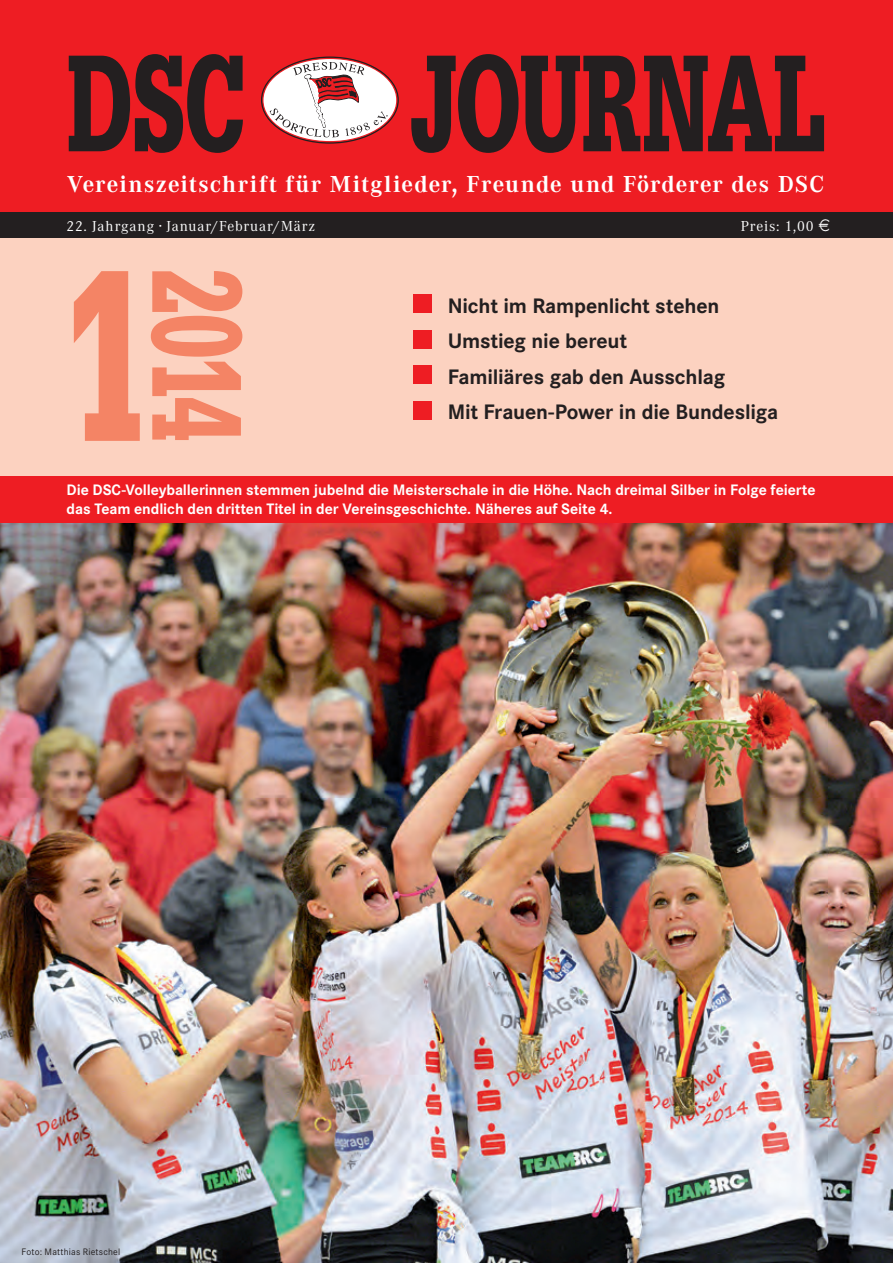
<style>
.page{position:relative;width:893px;height:1263px;background:#fff}
.page>*{position:absolute;margin:0;border:0;box-sizing:border-box;transform-origin:0 0}
.t1{font:900 237px "Glypha";color:#f48465;scale:.65 1}
.t2{font:900 133.5px "Glypha";letter-spacing:-.005em;color:#231f20;scale:.64 1}
.t3{font:900 123.75px "Glypha";color:#f48465;scale:.65 1}
.t4{font:700 24px "Corporate A";letter-spacing:.045em;color:#fff}
.t5{font:700 21.75px/35.5px "Corporate S";letter-spacing:-.01em;color:#231f20}
.t6{font:700 15.75px/18.9px "Corporate S";letter-spacing:-.005em;color:#fff}
.t7{font:15px "Corporate A";letter-spacing:.06em;color:#fff}
.t8{font:9.75px "Corporate S";letter-spacing:.02em;color:#231f20}
</style>
<div class="page">
<img style="left:0;top:523px;width:893px;height:740px">
<div style="left:0;top:238px;width:893px;height:238px;background:#fcd2c0"></div>
<div style="left:0;top:0;width:893px;height:227px;background:#ee1d23"></div>
<div style="left:0;top:213px;width:893px;height:25px;background:#231f20"></div>
<div style="left:0;top:476px;width:893px;height:47px;background:#ee1d23"></div>
<svg style="left:263px;top:58px;width:134px;height:84px"></svg>
<svg style="left:270px;top:62px;width:118px;height:75px;background:#e3c4c5"></svg>
<div style="left:413px;top:294px;width:18px;height:19px;background:#ee1d23"></div>
<div style="left:413px;top:330px;width:18px;height:18px;background:#ee1d23"></div>
<div style="left:413px;top:365px;width:18px;height:19px;background:#ee1d23"></div>
<div style="left:413px;top:401px;width:18px;height:18px;background:#ee1d23"></div>
<h2 class="t2" style="left:67px;top:23px;width:282px">DSC</h2>
<h3 class="t4" style="left:67px;top:171px;width:759px">Vereinszeitschrift für Mitglieder, Freunde und Förderer des DSC</h3>
<h2 class="t2" style="left:409px;top:23px;width:652px">JOURNAL</h2>
<p class="t7" style="left:67px;top:218px;width:250px">22. Jahrgang · Januar/Februar/März</p>
<h1 class="t1" style="left:63px;top:213px;width:133px">1</h1>
<h3 class="t3" style="left:271px;top:269px;width:267px;rotate:90deg">2014</h3>
<p class="t7" style="left:741px;top:218px;width:74px">Preis: 1,00</p>
<h3 class="t5" style="left:448px;top:288px;width:332px">Nicht im Rampenlicht stehen<br>Umstieg nie bereut<br>Familiäres gab den Ausschlag<br>Mit Frauen-Power in die Bundesliga</h3>
<p class="t6" style="left:67px;top:481px;width:750px">Die DSC-Volleyballerinnen stemmen jubelnd die Meisterschale in die Höhe. Nach dreimal Silber in Folge feierte das Team endlich den dritten Titel in der Vereinsgeschichte. Näheres auf Seite 4.</p>
<p class="t8" style="left:22px;top:1246px;width:100px">Foto: Matthias Rietschel</p>
</div>
